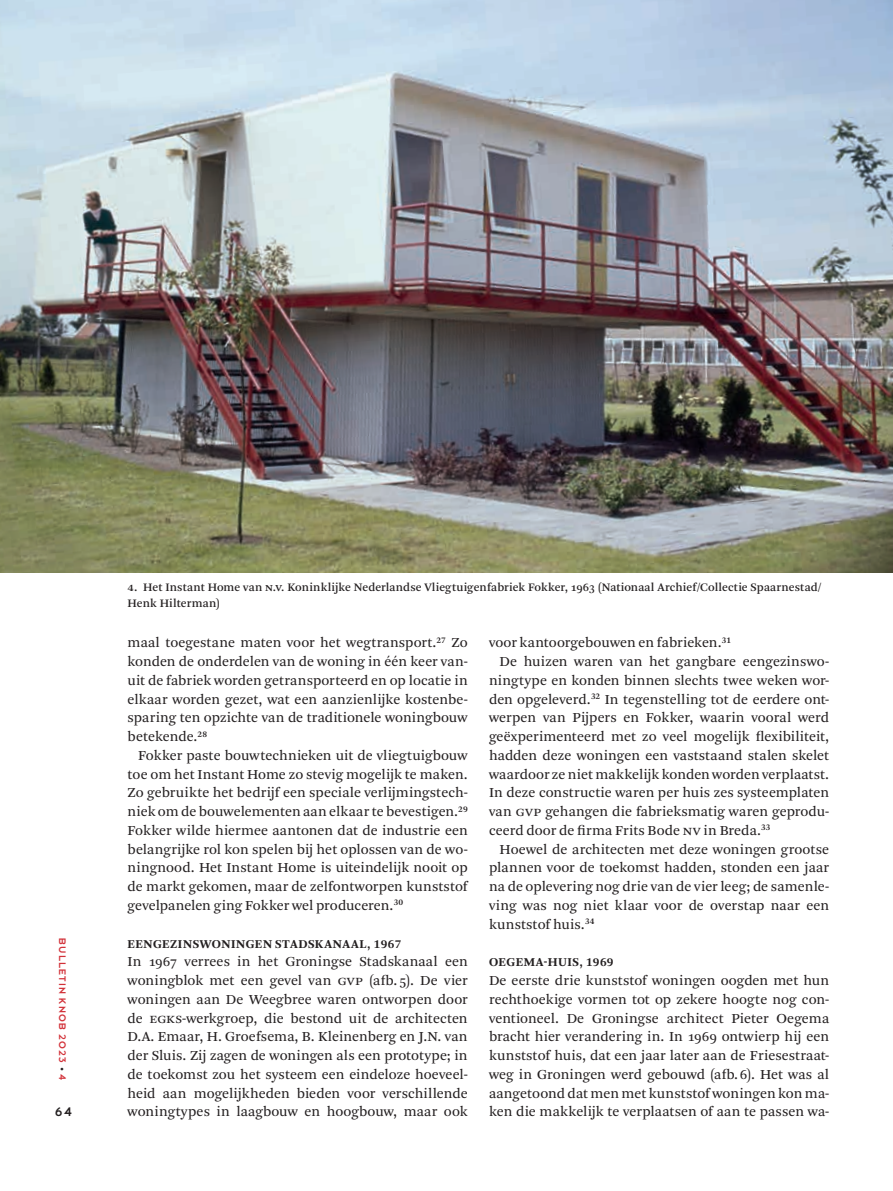
<style>
.page{position:relative;width:893px;height:1191px;background:#fff}
.page>*{position:absolute;margin:0;border:0;box-sizing:border-box;transform-origin:0 0}
.t1{font:14.4px/18.8px "Arnhem Pro Blond";letter-spacing:.005em;color:#231f20;text-align:justify}
.t2{font:13.5px "Dessau Pro";color:#231f20}
.t3{font:700 12.6px "Arnhem Pro";letter-spacing:.04em;color:#231f20}
.t4{font:12px/15.8px "Arnhem Pro";letter-spacing:.01em;color:#231f20}
.t5{font:10.5px "Dessau Pro";letter-spacing:.11em;color:#d23139}
.s1{font-size:8.25px;color:#231f20}
.s2{font-size:12.3px}
</style>
<div class="page">
<img style="left:0;top:0;width:893px;height:572px">
<p class="t5" style="left:68px;top:938px;width:143px;rotate:90deg">BULLETIN KNOB 2023 <span class="s1">•</span> 4</p>
<p class="t2" style="left:55px;top:1105px;width:18px">64</p>
<p class="t4" style="left:128px;top:579px;width:696px"><span class="s2">4.</span> Het Instant Home van N.V. Koninklijke Nederlandse Vliegtuigenfabriek Fokker, 1963 (Nationaal Archief/Collectie Spaarnestad/<br>Henk Hilterman)</p>
<p class="t1" style="left:128px;top:633px;width:342px">maal toegestane maten voor het wegtransport.<sup>27</sup> Zo konden de onderdelen van de woning in één keer van&shy;uit de fabriek worden getransporteerd en op locatie in elkaar worden gezet, wat een aanzienlijke kostenbe&shy;sparing ten opzichte van de traditionele woningbouw betekende.<sup>28</sup></p>
<p class="t1" style="left:128px;top:746px;width:342px;text-indent:11px">Fokker paste bouwtechnieken uit de vliegtuigbouw toe om het Instant Home zo stevig mogelijk te maken.<br>Zo gebruikte het bedrijf een speciale verlijmingstech&shy;niek om de bouwelementen aan elkaar te bevestigen.<sup>29<br></sup>Fokker wilde hiermee aantonen dat de industrie een belangrijke rol kon spelen bij het oplossen van de wo&shy;ningnood. Het Instant Home is uiteindelijk nooit op de markt gekomen, maar de zelfontworpen kunststof gevelpanelen ging Fokker wel produceren.<sup>30</sup></p>
<p class="t3" style="left:128px;top:935px;width:275px">EENGEZINSWONINGEN STADSKANAAL, 1967</p>
<p class="t1" style="left:128px;top:952px;width:342px">In 1967 verrees in het Groningse Stadskanaal een woningblok met een gevel van gvp (afb.5). De vier woningen aan De Weegbree waren ontworpen door de EGKS-werkgroep, die bestond uit de architecten D.A. Emaar, H. Groefsema, B. Kleinenberg en J.N. van der Sluis. Zij zagen de woningen als een prototype; in de toekomst zou het systeem een eindeloze hoeveel&shy;heid aan mogelijkheden bieden voor verschillende woningtypes in laagbouw en hoogbouw, maar ook</p>
<p class="t1" style="left:489px;top:633px;width:244px">voor kantoorgebouwen en fabrieken.<sup>31</sup></p>
<p class="t1" style="left:500px;top:652px;width:331px">De huizen waren van het gangbare eengezinswo-</p>
<p class="t1" style="left:489px;top:671px;width:342px">ningtype en konden binnen slechts twee weken wor-</p>
<p class="t1" style="left:489px;top:690px;width:342px">den opgeleverd.<sup>32</sup> In tegenstelling tot de eerdere ont-</p>
<p class="t1" style="left:489px;top:708px;width:342px">werpen van Pijpers en Fokker, waarin vooral werd</p>
<p class="t1" style="left:489px;top:727px;width:342px">geëxperimenteerd met zo veel mogelijk flexibiliteit,</p>
<p class="t1" style="left:489px;top:746px;width:342px">hadden deze woningen een vaststaand stalen skelet</p>
<p class="t1" style="left:489px;top:765px;width:342px">waardoor ze niet makkelijk konden worden verplaatst.</p>
<p class="t1" style="left:489px;top:783px;width:342px">In deze constructie waren per huis zes systeemplaten</p>
<p class="t1" style="left:489px;top:802px;width:342px">van gvp gehangen die fabrieksmatig waren geprodu-</p>
<p class="t1" style="left:489px;top:821px;width:283px">ceerd door de firma Frits Bode NV in Breda.<sup>33</sup></p>
<p class="t1" style="left:500px;top:840px;width:331px">Hoewel de architecten met deze woningen grootse</p>
<p class="t1" style="left:489px;top:858px;width:342px">plannen voor de toekomst hadden, stonden een jaar</p>
<p class="t1" style="left:489px;top:877px;width:342px">na de oplevering nog drie van de vier leeg; de samenle-</p>
<p class="t1" style="left:489px;top:896px;width:342px">ving was nog niet klaar voor de overstap naar een</p>
<p class="t1" style="left:489px;top:915px;width:107px">kunststof huis.<sup>34</sup></p>
<p class="t3" style="left:489px;top:954px;width:126px">OEGEMA-HUIS, 1969</p>
<p class="t1" style="left:489px;top:971px;width:342px">De eerste drie kunststof woningen oogden met hun rechthoekige vormen tot op zekere hoogte nog con&shy;ventioneel. De Groningse architect Pieter Oegema bracht hier verandering in. In 1969 ontwierp hij een kunststof huis, dat een jaar later aan de Friesestraat&shy;weg in Groningen werd gebouwd (afb.6). Het was al aangetoond dat men met kunststof woningen kon ma&shy;ken die makkelijk te verplaatsen of aan te passen wa-</p>
</div>
